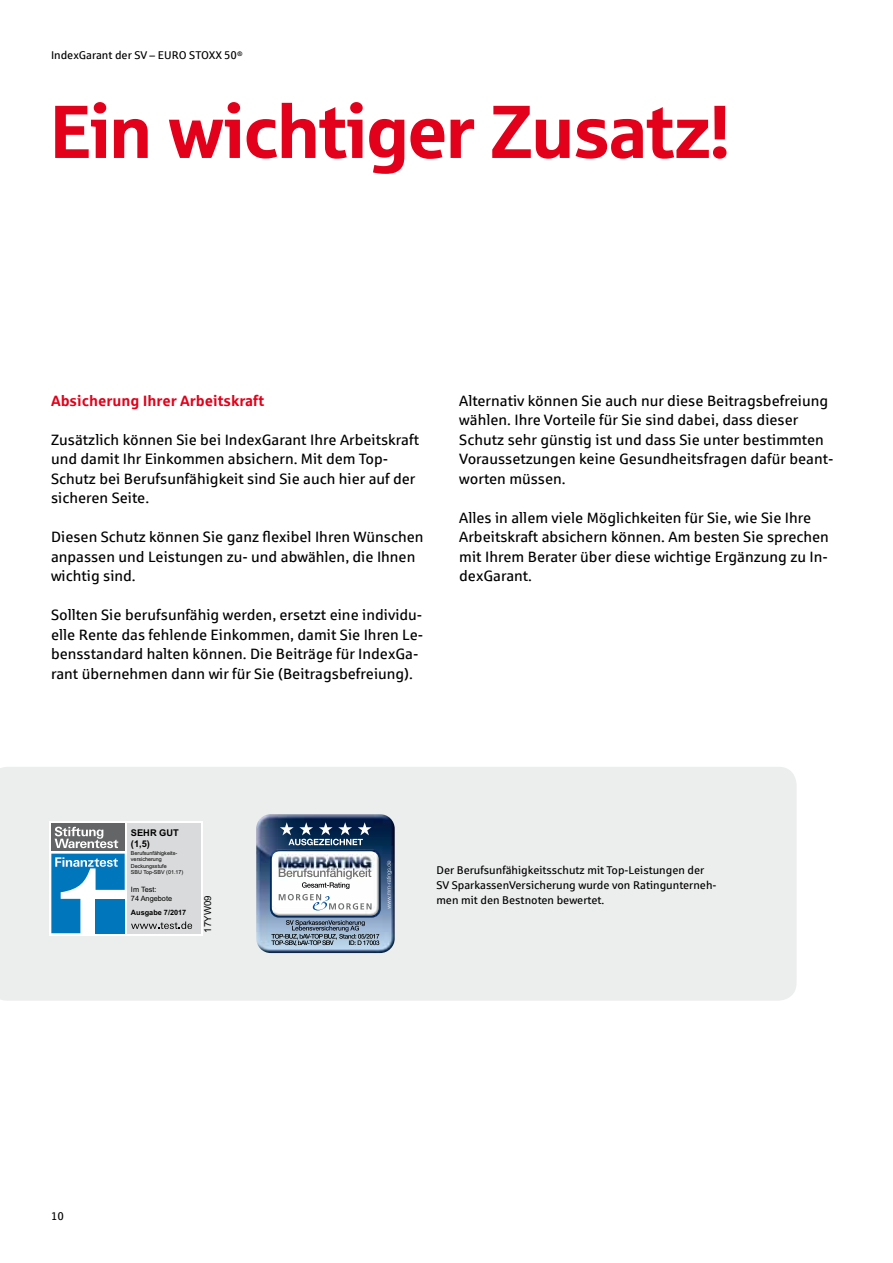
<style>
.page{position:relative;width:893px;height:1263px;background:#fff}
.page>*{position:absolute;margin:0;border:0;box-sizing:border-box;transform-origin:0 0}
.t1{font:75px "Sparkasse Head";color:#e2001a}
.t2{font:15px/19.5px "Sparkasse Rg";color:#000}
.t3{font:700 15px "Sparkasse Rg";color:#e2001a}
.t4{font:11.25px/15px "Sparkasse Rg";color:#000}
.t5{font:9.6px "Arial";color:#000}
.t6{font:700 9.3px/11.1px "Arial";color:#000}
.t7{font:7.35px/8.9px "Arial";color:#000}
.t8{font:700 7.35px "Arial";color:#000}
.t9{font:5.4px/6.4px "Arial";color:#000}
</style>
<div class="page">
<div style="left:0;top:767px;width:797px;height:234px;background:#eceded"></div>
<svg style="left:49px;top:821px;width:153px;height:115px"></svg>
<div style="left:127px;top:823px;width:73px;height:110px;background:#d9dadb"></div>
<div style="left:51px;top:823px;width:74px;height:28px;background:#646567"></div>
<svg style="left:55px;top:827px;width:63px;height:21px"></svg>
<svg style="left:51px;top:854px;width:74px;height:79px"></svg>
<svg style="left:131px;top:921px;width:61px;height:8px"></svg>
<img style="left:256px;top:814px;width:139px;height:139px">
<img style="left:270px;top:849px;width:111px;height:69px">
<img style="left:272px;top:851px;width:107px;height:65px">
<svg style="left:280px;top:822px;width:92px;height:23px;background:#415a77"></svg>
<svg style="left:279px;top:868px;width:93px;height:42px"></svg>
<svg style="left:271px;top:920px;width:108px;height:26px;background:#8094a8"></svg>
<svg style="left:387px;top:861px;width:5px;height:48px"></svg>
<p class="t4" style="left:51px;top:48px;width:193px">IndexGarant der SV – EURO STOXX 50<sup>®</sup></p>
<h1 class="t1" style="left:51px;top:84px;width:680px">Ein wichtiger Zusatz!</h1>
<p class="t3" style="left:51px;top:391px;width:215px">Absicherung Ihrer Arbeitskraft</p>
<p class="t2" style="left:51px;top:429px;width:370px">Zusätzlich können Sie bei IndexGarant Ihre Arbeitskraft und damit Ihr Einkommen absichern. Mit dem Top-Schutz bei Berufsunfähigkeit sind Sie auch hier auf der sicheren Seite.</p>
<p class="t2" style="left:51px;top:527px;width:374px">Diesen Schutz können Sie ganz flexibel Ihren Wünschen anpassen und Leistungen zu- und abwählen, die Ihnen wichtig sind.</p>
<p class="t2" style="left:51px;top:605px;width:374px">Sollten Sie berufsunfähig werden, ersetzt eine individu&shy;elle Rente das fehlende Einkommen, damit Sie Ihren Le&shy;bensstandard halten können. Die Beiträge für IndexGa&shy;rant übernehmen dann wir für Sie (Beitragsbefreiung).</p>
<p class="t2" style="left:459px;top:390px;width:376px">Alternativ können Sie auch nur diese Beitragsbefreiung wählen. Ihre Vorteile für Sie sind dabei, dass dieser Schutz sehr günstig ist und dass Sie unter bestimmten Voraussetzungen keine Gesundheitsfragen dafür beant&shy;worten müssen.</p>
<p class="t2" style="left:459px;top:507px;width:371px">Alles in allem viele Möglichkeiten für Sie, wie Sie Ihre Arbeitskraft absichern können. Am besten Sie sprechen mit Ihrem Berater über diese wichtige Ergänzung zu In&shy;dexGarant.</p>
<p class="t6" style="left:131px;top:827px;width:49px">SEHR GUT (1,5)</p>
<p class="t9" style="left:131px;top:850px;width:54px">Berufsunfähigkeits&shy;versicherung<br>Deckungsstufe<br>SBU Top-SBV (01.17)</p>
<p class="t7" style="left:131px;top:885px;width:43px">Im Test:<br>74 Angebote</p>
<p class="t8" style="left:131px;top:908px;width:57px">Ausgabe 7/2017</p>
<p class="t5" style="left:201px;top:933px;width:39px;rotate:-90deg">17YW09</p>
<p class="t4" style="left:436px;top:862px;width:282px">Der Berufsunfähigkeitsschutz mit Top-Leistungen der<br>SV SparkassenVersicherung wurde von Ratingunterneh&shy;men mit den Bestnoten bewertet.</p>
<p class="t4" style="left:51px;top:1208px;width:14px">10</p>
</div>
